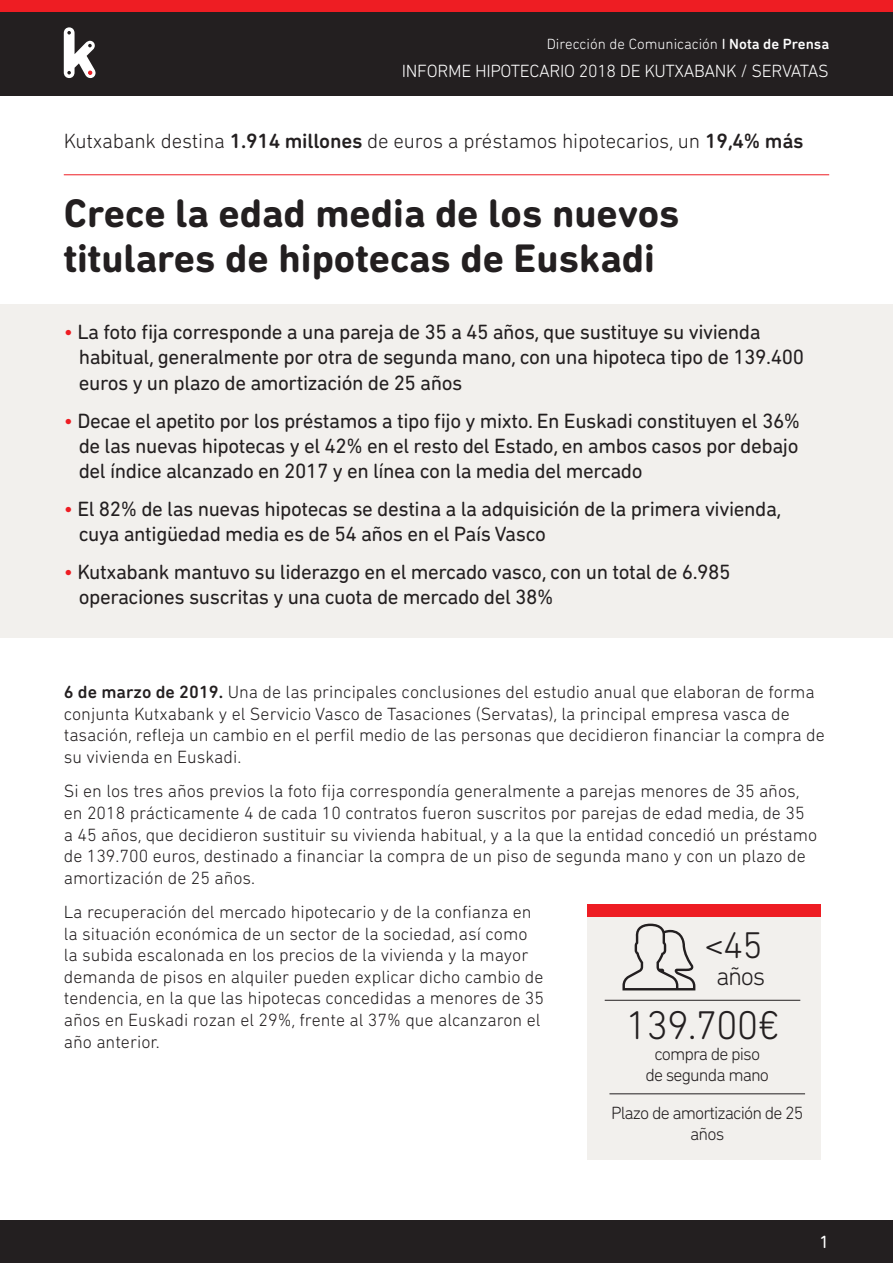
<style>
.page{position:relative;width:893px;height:1263px;background:#fff}
.page>*{position:absolute;margin:0;border:0;box-sizing:border-box;transform-origin:0 0}
.t1{font:300 40.8px "DIN Next Rounded LT Pro";letter-spacing:-.025em;color:#231f20}
.t2{font:700 40.5px/45px "DIN Next Rounded LT Pro";color:#231f20}
.t3{font:300 37.8px "DIN Next Rounded LT Pro";color:#231f20}
.t4{font:300 26.1px "DIN Next Rounded LT Pro";color:#231f20}
.t5{font:21px/25.2px "DIN Next Rounded LT Pro";letter-spacing:-.02em;color:#231f20}
.t6{font:300 21px "DIN Next Rounded LT Pro";letter-spacing:-.01em;color:#231f20}
.t7{font:300 18px/21.6px "DIN Next Rounded LT Pro";color:#231f20}
.t8{font:300 18px/21px "DIN Next Rounded LT Pro";letter-spacing:-.05em;color:#231f20;text-align:center}
.t9{font:300 18px "DIN Next Rounded LT Pro";letter-spacing:-.02em;color:#fff}
.t10{font:18px "DIN Next Rounded LT Pro";color:#fff}
.t11{font:300 15px "DIN Next Rounded LT Pro";color:#fff}
.s1{font-weight:400}
.s2{font-weight:500}
.s3{color:#ee1d23}
</style>
<div class="page">
<div style="left:0;top:9px;width:893px;height:87px;background:#231f20"></div>
<div style="left:0;top:0;width:893px;height:11px;background:#ee1d23"></div>
<svg style="left:64px;top:27px;width:32px;height:51px"></svg>
<div style="left:0;top:1220px;width:893px;height:43px;background:#231f20"></div>
<div style="left:0;top:304px;width:893px;height:334px;background:#f2f0ed"></div>
<hr style="left:64px;top:174px;width:765px;height:1px;background:#ee1d23">
<div style="left:587px;top:904px;width:234px;height:255px;background:#f2f0ed"></div>
<div style="left:587px;top:904px;width:234px;height:13px;background:#ee1d23"></div>
<svg style="left:622px;top:924px;width:73px;height:66px"></svg>
<hr style="left:605px;top:1000px;width:195px;height:1px;background:#231f20">
<hr style="left:609px;top:1093px;width:196px;height:1px;background:#231f20">
<p class="t11" style="left:547px;top:35px;width:284px">Dirección de Comunicación <span class="s1">I</span> <span class="s2">Nota de Prensa</span></p>
<p class="t9" style="left:402px;top:61px;width:428px">INFORME HIPOTECARIO 2018 DE KUTXABANK / SERVATAS</p>
<p class="t6" style="left:64px;top:129px;width:741px">Kutxabank destina <span class="s2">1.914 millones</span> de euros a préstamos hipotecarios, un <span class="s2">19,4% más</span></p>
<p class="t2" style="left:64px;top:191px;width:617px">Crece la edad media de los nuevos titulares de hipotecas de Euskadi</p>
<p class="t5" style="left:79px;top:319px;width:727px;text-indent:-15px"><span class="s3">•</span> La foto fija corresponde a una pareja de 35 a 45 años, que sustituye su vivienda habitual, generalmente por otra de segunda mano, con una hipoteca tipo de 139.400 euros y un plazo de amortización de 25 años</p>
<p class="t5" style="left:79px;top:408px;width:723px;text-align:justify;text-indent:-15px"><span class="s3">•</span> Decae el apetito por los préstamos a tipo fijo y mixto. En Euskadi constituyen el 36% de las nuevas hipotecas y el 42% en el resto del Estado, en ambos casos por debajo del índice alcanzado en 2017 y en línea con la media del mercado</p>
<p class="t5" style="left:79px;top:496px;width:704px;text-indent:-15px"><span class="s3">•</span> El 82% de las nuevas hipotecas se destina a la adquisición de la primera vivienda, cuya antigüedad media es de 54 años en el País Vasco</p>
<p class="t5" style="left:79px;top:559px;width:653px;text-indent:-15px"><span class="s3">•</span> Kutxabank mantuvo su liderazgo en el mercado vasco, con un total de 6.985 operaciones suscritas y una cuota de mercado del 38%</p>
<p class="t7" style="left:64px;top:681px;width:763px"><span class="s2">6 de marzo de 2019.</span> Una de las principales conclusiones del estudio anual que elaboran de forma conjunta Kutxabank y el Servicio Vasco de Tasaciones (Servatas), la principal empresa vasca de tasación, refleja un cambio en el perfil medio de las personas que decidieron financiar la compra de su vivienda en Euskadi.</p>
<p class="t7" style="left:64px;top:780px;width:755px">Si en los tres años previos la foto fija correspondía generalmente a parejas menores de 35 años, en 2018 prácticamente 4 de cada 10 contratos fueron suscritos por parejas de edad media, de 35 a 45 años, que decidieron sustituir su vivienda habitual, y a la que la entidad concedió un préstamo de 139.700 euros, destinado a financiar la compra de un piso de segunda mano y con un plazo de amortización de 25 años.</p>
<p class="t7" style="left:64px;top:901px;width:482px">La recuperación del mercado hipotecario y de la confianza en la situación económica de un sector de la sociedad, así como la subida escalonada en los precios de la vivienda y la mayor demanda de pisos en alquiler pueden explicar dicho cambio de tendencia, en la que las hipotecas concedidas a menores de 35 años en Euskadi rozan el 29%, frente al 37% que alcanzaron el año anterior.</p>
<p class="t3" style="left:704px;top:923px;width:60px">&lt;45</p>
<p class="t4" style="left:716px;top:961px;width:51px">años</p>
<p class="t1" style="left:626px;top:1001px;width:155px">139.700€</p>
<p class="t8" style="left:645px;top:1043px;width:125px">compra de piso de segunda mano</p>
<p class="t8" style="left:611px;top:1102px;width:194px">Plazo de amortización de 25 años</p>
<p class="t10" style="left:819px;top:1231px;width:11px">1</p>
</div>
